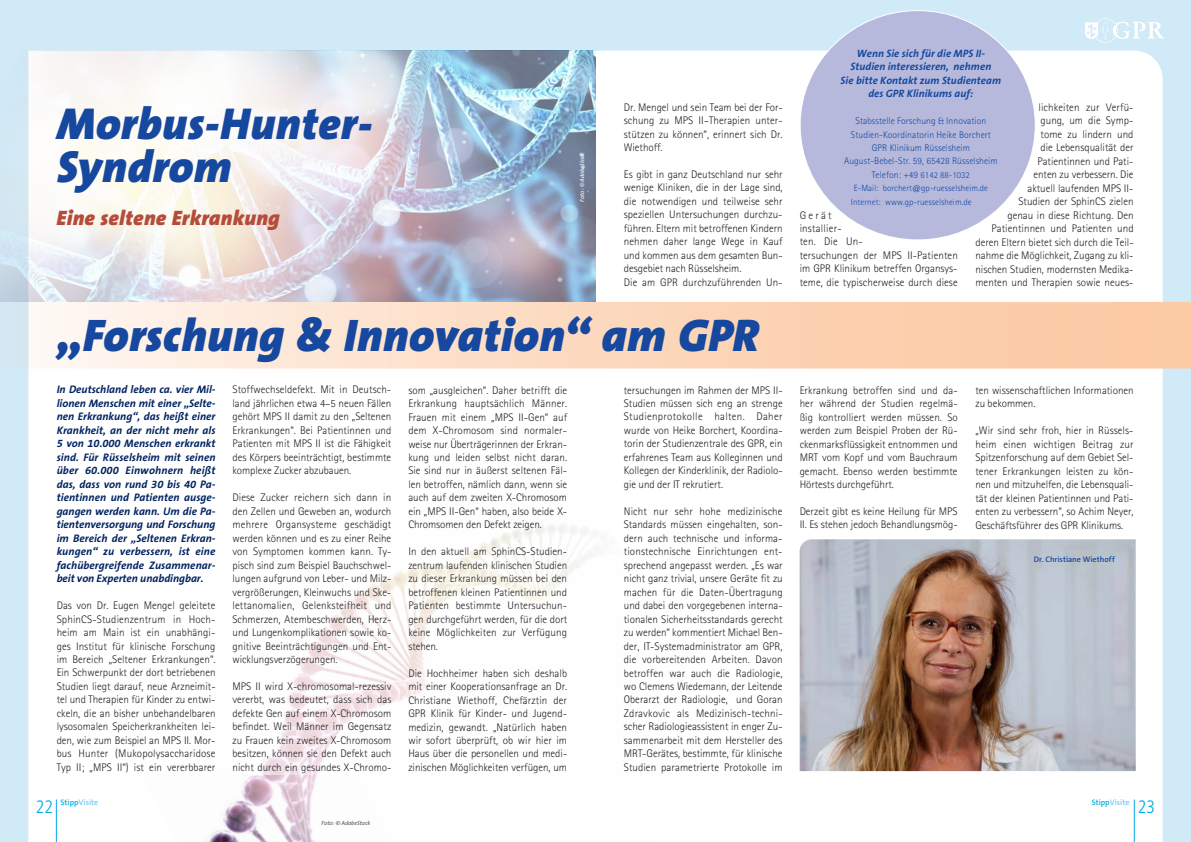
<style>
.page{position:relative;width:1191px;height:842px;background:#d1eaf8}
.page>*{position:absolute;margin:0;border:0;box-sizing:border-box;transform-origin:0 0}
.t1{font:italic 900 46px "The Sans B9";letter-spacing:.01em;color:#15489e}
.t2{font:italic 900 45px/43px "The Sans B9";letter-spacing:.01em;color:#15489e}
.t3{font:italic 900 21px "The Sans B9";letter-spacing:.015em;color:#b54c3b}
.t4{font:300 condensed 18px "Frutiger LT Std";color:#00abe5}
.t5{font:300 11px/13.5px "Rotis Sans Serif Pro";color:#231f20;text-align:justify}
.t6{font:italic 700 11px/13.5px "The Sans B7";letter-spacing:-.005em;color:#002361;text-align:justify}
.t7{font:italic 700 10.7px/13.5px "The Sans B7";letter-spacing:.005em;color:#15489e;text-align:center}
.t8{font:300 9.6px/13.5px "Rotis Sans Serif Pro";letter-spacing:.005em;color:#15489e;text-align:center}
.t9{font:300 9px/13.5px "Rotis Sans Serif Pro";letter-spacing:.005em;color:#15489e}
.t10{font:600 8px "The Sans B6";color:#78c7ef}
.t11{font:600 8px "The Sans B6";letter-spacing:.005em;color:#15489e}
.t12{font:italic 6px "The Sans B5 Plain";letter-spacing:-.01em;color:#fff}
.t13{font:italic 6px "The Sans B5 Plain";letter-spacing:-.01em;color:#57585a}
.s1{color:#00abe5}
.s2{font-size:9px}
</style>
<div class="page">
<div style="left:28px;top:51px;width:1134px;height:791px;background:#fff"></div>
<svg style="left:1085px;top:18px;width:79px;height:25px"></svg>
<hr style="left:1133px;top:799px;width:1px;height:43px;background:#00abe5">
<hr style="left:56px;top:799px;width:1px;height:43px;background:#00abe5">
<img style="left:0;top:50px;width:595px;height:252px">
<img style="left:799px;top:539px;width:336px;height:232px">
<img style="left:94px;top:435px;width:659px;height:407px">
<svg style="left:28px;top:302px;width:1163px;height:67px;background:#fcdbc3"></svg>
<img style="left:123px;top:775px;width:445px;height:67px">
<div style="left:800px;top:11px;width:235px;height:229px;background:#b6b9dc;border-radius:50%"></div>
<h2 class="t2" style="left:57px;top:104px;width:317px">Morbus-Hunter-<br>Syndrom</h2>
<h3 class="t3" style="left:56px;top:206px;width:225px">Eine seltene Erkrankung</h3>
<p class="t12" style="left:579px;top:202px;width:50px;rotate:-90deg">Foto: © AdobeStock</p>
<p class="t5" style="left:624px;top:100px;width:160px">Dr. Mengel und sein Team bei der For&shy;schung zu MPS II–Therapien unter&shy;stützen zu können“, erinnert sich Dr.<br>Wiethoff.</p>
<p class="t5" style="left:624px;top:168px;width:160px;text-align:left">Es gibt in ganz Deutschland nur sehr wenige Kliniken, die in der Lage sind, die notwendigen und teilweise sehr speziellen Untersuchungen durchzu&shy;führen. Eltern mit betroffenen Kindern nehmen daher lange Wege in Kauf und kommen aus dem gesamten Bun&shy;desgebiet nach Rüsselsheim.<br>Die am GPR durchzuführenden Un-</p>
<h1 class="t1" style="left:57px;top:311px;width:703px">„Forschung &amp; Innovation“ am GPR</h1>
<p class="t6" style="left:57px;top:384px;width:160px">In Deutschland leben ca. vier Mil&shy;lionen Menschen mit einer „Selte&shy;nen Erkrankung“, das heißt einer Krankheit, an der nicht mehr als 5 von 10.000 Menschen erkrankt sind. Für Rüsselsheim mit seinen über 60.000 Einwohnern heißt das, dass von rund 30 bis 40 Pa&shy;tientinnen und Patienten ausge&shy;gangen werden kann. Um die Pa&shy;tientenversorgung und Forschung im Bereich der „Seltenen Erkran&shy;kungen“ zu verbessern, ist eine fachübergreifende Zusammenar&shy;beit von Experten unabdingbar.</p>
<p class="t5" style="left:57px;top:599px;width:160px">Das von Dr. Eugen Mengel geleitete SphinCS-Studienzentrum in Hoch&shy;heim am Main ist ein unabhängi&shy;ges Institut für klinische Forschung im Bereich „Seltener Erkrankungen“.<br>Ein Schwerpunkt der dort betriebenen Studien liegt darauf, neue Arzneimit&shy;tel und Therapien für Kinder zu entwi&shy;ckeln, die an bisher unbehandelbaren lysosomalen Speicherkrankheiten lei&shy;den, wie zum Beispiel an MPS II. Mor&shy;bus Hunter (Mukopolysaccharidose Typ II; „MPS II“) ist ein vererbbarer</p>
<h3 class="t4" style="left:36px;top:796px;width:19px">22</h3>
<p class="t10" style="left:61px;top:798px;width:39px"><span class="s1">Stipp</span>Visite</p>
<p class="t5" style="left:232px;top:383px;width:160px">Stoffwechseldefekt. Mit in Deutsch&shy;land jährlichen etwa 4–5 neuen Fällen gehört MPS II damit zu den „Seltenen Erkrankungen“. Bei Patientinnen und Patienten mit MPS II ist die Fähigkeit des Körpers beeinträchtigt, bestimmte komplexe Zucker abzubauen.</p>
<p class="t5" style="left:232px;top:491px;width:160px">Diese Zucker reichern sich dann in den Zellen und Geweben an, wodurch mehrere Organsysteme geschädigt werden können und es zu einer Reihe von Symptomen kommen kann. Ty&shy;pisch sind zum Beispiel Bauchschwel&shy;lungen aufgrund von Leber- und Milz&shy;vergrößerungen, Kleinwuchs und Ske&shy;lettanomalien, Gelenksteifheit und Schmerzen, Atembeschwerden, Herz&shy;und Lungenkomplikationen sowie ko&shy;gnitive Beeinträchtigungen und Ent&shy;wicklungsverzögerungen.</p>
<p class="t5" style="left:232px;top:680px;width:160px">MPS II wird X-chromosomal-rezessiv vererbt, was bedeutet, dass sich das defekte Gen auf einem X-Chromosom befindet. Weil Männer im Gegensatz zu Frauen kein zweites X-Chromosom besitzen, können sie den Defekt auch nicht durch ein gesundes X-Chromo-</p>
<p class="t13" style="left:321px;top:820px;width:50px">Foto: © AdobeStock</p>
<p class="t5" style="left:408px;top:383px;width:160px">som „ausgleichen“. Daher betrifft die Erkrankung hauptsächlich Männer.<br>Frauen mit einem „MPS II-Gen“ auf dem X-Chromosom sind normaler&shy;weise nur Überträgerinnen der Erkran&shy;kung und leiden selbst nicht daran.<br>Sie sind nur in äußerst seltenen Fäl&shy;len betroffen, nämlich dann, wenn sie auch auf dem zweiten X-Chromosom ein „MPS II-Gen“ haben, also beide X-Chromsomen den Defekt zeigen.</p>
<p class="t5" style="left:408px;top:545px;width:160px">In den aktuell am SphinCS-Studien&shy;zentrum laufenden klinischen Studien zu dieser Erkrankung müssen bei den betroffenen kleinen Patientinnen und Patienten bestimmte Untersuchun&shy;gen durchgeführt werden, für die dort keine Möglichkeiten zur Verfügung stehen.</p>
<p class="t5" style="left:408px;top:666px;width:160px">Die Hochheimer haben sich deshalb mit einer Kooperationsanfrage an Dr.<br>Christiane Wiethoff, Chefärztin der GPR Klinik für Kinder- und Jugend&shy;medizin, gewandt. „Natürlich haben wir sofort überprüft, ob wir hier im Haus über die personellen und medi&shy;zinischen Möglichkeiten verfügen, um</p>
<p class="t5" style="left:624px;top:383px;width:160px">tersuchungen im Rahmen der MPS II-Studien müssen sich eng an strenge Studienprotokolle halten. Daher wurde von Heike Borchert, Koordina&shy;torin der Studienzentrale des GPR, ein erfahrenes Team aus Kolleginnen und Kollegen der Kinderklinik, der Radiolo&shy;gie und der IT rekrutiert.</p>
<p class="t5" style="left:624px;top:504px;width:160px">Nicht nur sehr hohe medizinische Standards müssen eingehalten, son&shy;dern auch technische und informa&shy;tionstechnische Einrichtungen ent&shy;sprechend angepasst werden. „Es war nicht ganz trivial, unsere Geräte fit zu machen für die Daten-Übertragung und dabei den vorgegebenen interna&shy;tionalen Sicherheitsstandards gerecht zu werden“ kommentiert Michael Ben&shy;der, IT-Systemadministrator am GPR, die vorbereitenden Arbeiten. Davon betroffen war auch die Radiologie, wo Clemens Wiedemann, der Leitende Oberarzt der Radiologie, und Goran Zdravkovic als Medizinisch-techni&shy;scher Radiologieassistent in enger Zu&shy;sammenarbeit mit dem Hersteller des MRT-Gerätes, bestimmte, für klinische Studien parametrierte Protokolle im</p>
<p class="t7" style="left:840px;top:47px;width:162px">Wenn Sie sich für die MPS II-<br>Studien interessieren, nehmen<br>Sie bitte Kontakt zum Studienteam des GPR Klinikums auf:</p>
<p class="t8" style="left:844px;top:114px;width:155px">Stabsstelle Forschung &amp; Innovation Studien-Koordinatorin Heike Borchert GPR Klinikum Rüsselsheim August-Bebel-Str. 59, 65428 Rüsselsheim Telefon: +49 <span class="s2">6142 88-1032</span></p>
<p class="t9" style="left:851px;top:182px;width:139px;text-indent:3px">E-Mail: borchert@gp-ruesselsheim.de<br>Internet: www.gp-ruesselsheim.de</p>
<p class="t5" style="left:975px;top:100px;width:160px;text-align:right">lichkeiten zur Verfü-<br>gung, um die Symp-<br>tome zu lindern und<br>die Lebensqualität der<br>Patientinnen und Pati-<br>enten zu verbessern. Die<br>aktuell laufenden MPS II-<br>Studien der SphinCS zielen<br>genau in diese Richtung. Den<br>Patientinnen und Patienten und deren Eltern bietet sich durch die Teil&shy;nahme die Möglichkeit, Zugang zu kli&shy;nischen Studien, modernsten Medika&shy;menten und Therapien sowie neues-</p>
<p class="t5" style="left:799px;top:208px;width:160px;text-align:left">Gerät<br>installier-<br>ten. Die Un-<br>tersuchungen der MPS II-Patienten im GPR Klinikum betreffen Organsys&shy;teme, die typischerweise durch diese</p>
<p class="t5" style="left:799px;top:383px;width:160px">Erkrankung betroffen sind und da&shy;her während der Studien regelmä&shy;ßig kontrolliert werden müssen. So werden zum Beispiel Proben der Rü&shy;ckenmarksflüssigkeit entnommen und MRT vom Kopf und vom Bauchraum gemacht. Ebenso werden bestimmte Hörtests durchgeführt.</p>
<p class="t5" style="left:799px;top:505px;width:160px">Derzeit gibt es keine Heilung für MPS<br>II. Es stehen jedoch Behandlungsmög-</p>
<p class="t5" style="left:975px;top:383px;width:160px">ten wissenschaftlichen Informationen zu bekommen.</p>
<p class="t5" style="left:975px;top:424px;width:160px">„Wir sind sehr froh, hier in Rüssels&shy;heim einen wichtigen Beitrag zur Spitzenforschung auf dem Gebiet Sel&shy;tener Erkrankungen leisten zu kön&shy;nen und mitzuhelfen, die Lebensquali&shy;tät der kleinen Patientinnen und Pati&shy;enten zu verbessern“, so Achim Neyer, Geschäftsführer des GPR Klinikums.</p>
<p class="t11" style="left:1033px;top:555px;width:83px">Dr. Christiane Wiethoff</p>
<p class="t10" style="left:1091px;top:798px;width:39px"><span class="s1">Stipp</span>Visite</p>
<h3 class="t4" style="left:1137px;top:796px;width:19px">23</h3>
</div>
